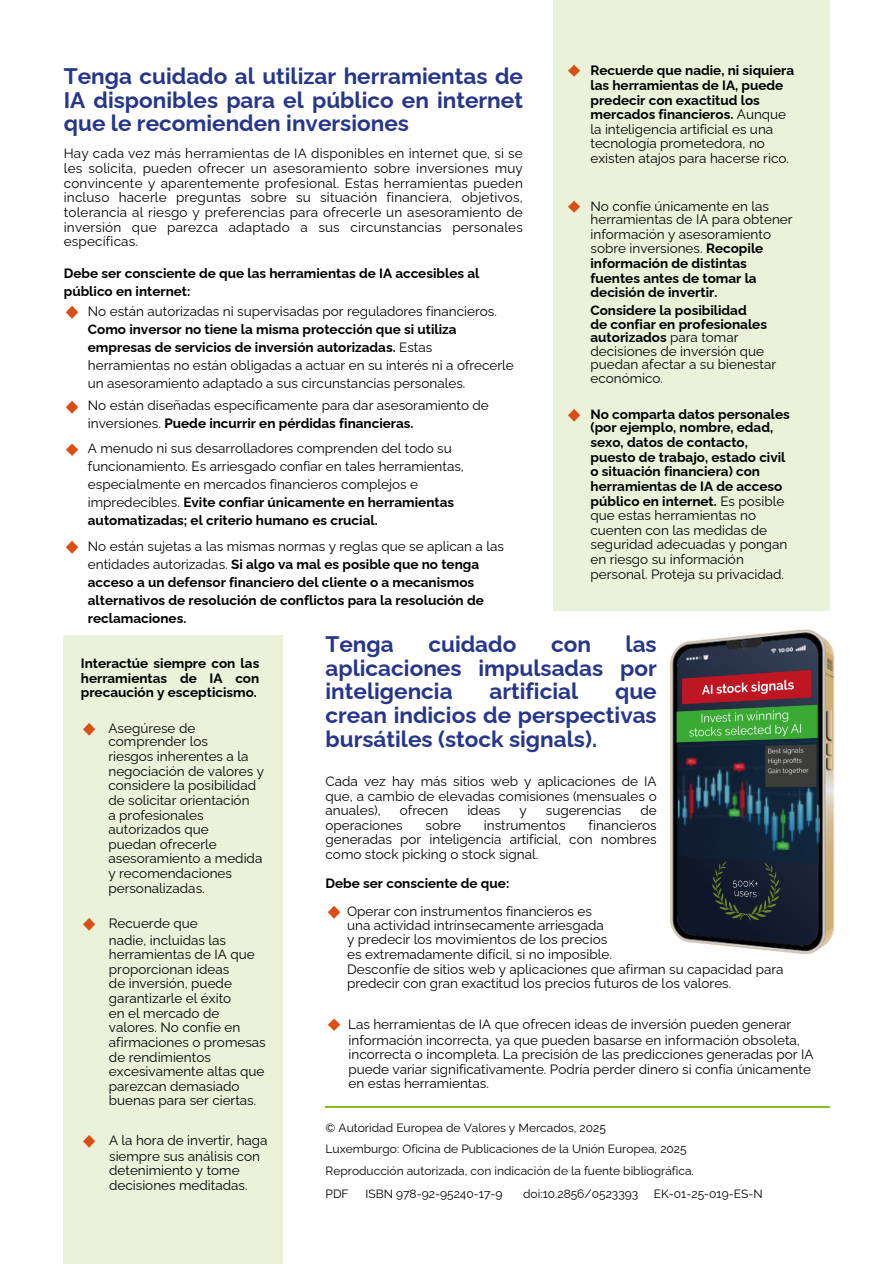
<style>
.page{position:relative;width:894px;height:1264px;background:#fff}
.page>*{position:absolute;margin:0;border:0;box-sizing:border-box;transform-origin:0 0}
.t1{font:700 22.5px/23.7px "Raleway";color:#26368a;text-align:justify}
.t2{font:13.5px/14.7px "Raleway";color:#000}
.t3{font:700 13.5px/14.7px "Raleway";color:#000}
.t4{font:12px/21.3px "Raleway";color:#000}
.s1{font-weight:700}
.s2{font-weight:400}
</style>
<div class="page">
<div style="left:64px;top:635px;width:219px;height:628px;background:#eaf2da"></div>
<hr style="left:325px;top:1106px;width:504px;height:2px;background:#86bc25">
<div style="left:553px;top:0;width:276px;height:610px;background:#eaf2da"></div>
<img style="left:670px;top:629px;width:165px;height:326px">
<img style="left:678px;top:794px;width:141px;height:70px">
<img style="left:704px;top:854px;width:83px;height:73px">
<img style="left:670px;top:663px;width:154px;height:131px">
<img style="left:65px;top:305px;width:14px;height:14px">
<img style="left:65px;top:400px;width:14px;height:14px">
<img style="left:65px;top:443px;width:14px;height:13px">
<img style="left:65px;top:540px;width:14px;height:14px">
<img style="left:327px;top:905px;width:14px;height:14px">
<img style="left:327px;top:1018px;width:14px;height:13px">
<img style="left:568px;top:64px;width:13px;height:13px">
<img style="left:568px;top:200px;width:13px;height:13px">
<img style="left:568px;top:408px;width:13px;height:14px">
<img style="left:83px;top:722px;width:13px;height:14px">
<img style="left:83px;top:917px;width:13px;height:14px">
<img style="left:83px;top:1134px;width:13px;height:13px">
<p class="t1" style="left:64px;top:64px;width:460px">Tenga cuidado al utilizar herramientas de IA disponibles para el público en internet que le recomienden inversiones</p>
<p class="t2" style="left:64px;top:146px;width:460px;text-align:justify">Hay cada vez más herramientas de IA disponibles en internet que, si se les solicita, pueden ofrecer un asesoramiento sobre inversiones muy convincente y aparentemente profesional. Estas herramientas pueden incluso hacerle preguntas sobre su situación financiera, objetivos, tolerancia al riesgo y preferencias para ofrecerle un asesoramiento de inversión que parezca adaptado a sus circunstancias personales específicas.</p>
<p class="t3" style="left:64px;top:264px;width:417px;line-height:18px">Debe ser consciente de que las herramientas de IA accesibles al público en internet:</p>
<h2 class="t2" style="left:88px;top:302px;width:427px;line-height:18px">No están autorizadas ni supervisadas por reguladores financieros.<br><span class="s1">Como inversor no tiene la misma protección que si utiliza empresas de servicios de inversión autorizadas.</span> Estas herramientas no están obligadas a actuar en su interés ni a ofrecerle un asesoramiento adaptado a sus circunstancias personales.</h2>
<p class="t2" style="left:88px;top:396px;width:402px;line-height:18px">No están diseñadas específicamente para dar asesoramiento de inversiones. <span class="s1">Puede incurrir en pérdidas financieras.</span></p>
<p class="t2" style="left:88px;top:439px;width:377px;line-height:18px">A menudo ni sus desarrolladores comprenden del todo su funcionamiento. Es arriesgado confiar en tales herramientas, especialmente en mercados financieros complejos e impredecibles. <span class="s1">Evite confiar únicamente en herramientas automatizadas; el criterio humano es crucial.</span></p>
<h3 class="t3" style="left:88px;top:537px;width:417px;line-height:18px"><span class="s2">No están sujetas a las mismas normas y reglas que se aplican a las entidades autorizadas.</span> Si algo va mal es posible que no tenga acceso a un defensor financiero del cliente o a mecanismos alternativos de resolución de conflictos para la resolución de</h3>
<p class="t3" style="left:88px;top:610px;width:100px">reclamaciones.</p>
<p class="t3" style="left:590px;top:63px;width:205px">Recuerde que nadie, ni siquiera las herramientas de IA, puede predecir con exactitud los mercados financieros. <span class="s2">Aunque la inteligencia artificial es una tecnología prometedora, no existen atajos para hacerse rico.</span></p>
<h3 class="t2" style="left:590px;top:198px;width:180px">No confíe únicamente en las</h3>
<p class="t3" style="left:590px;top:212px;width:203px"><span class="s2">herramientas de IA para obtener información y asesoramiento sobre inversiones.</span> Recopile información de distintas fuentes antes de tomar la decisión de invertir.</p>
<p class="t3" style="left:590px;top:304px;width:178px;line-height:13.5px">Considere la posibilidad<br>de confiar en profesionales autorizados <span class="s2">para tomar</span></p>
<h3 class="t2" style="left:590px;top:344px;width:187px;line-height:13.5px">decisiones de inversión que puedan afectar a su bienestar económico.</h3>
<p class="t3" style="left:590px;top:407px;width:201px">No comparta datos personales</p>
<p class="t3" style="left:590px;top:420px;width:198px">(por ejemplo, nombre, edad, sexo, datos de contacto, puesto de trabajo, estado civil o situación financiera) con herramientas de IA de acceso público en internet. <span class="s2">Es posible que estas herramientas no cuenten con las medidas de seguridad adecuadas y pongan</span></p>
<p class="t2" style="left:590px;top:552px;width:195px">en riesgo su información personal. Proteja su privacidad.</p>
<h3 class="t3" style="left:81px;top:656px;width:180px;text-align:justify">Interactúe siempre con las herramientas de IA con precaución y escepticismo.</h3>
<h3 class="t2" style="left:108px;top:720px;width:88px">Asegúrese de</h3>
<p class="t2" style="left:108px;top:734px;width:157px">comprender los<br>riesgos inherentes a la negociación de valores y considere la posibilidad de solicitar orientación<br>a profesionales autorizados que<br>puedan ofrecerle</p>
<p class="t2" style="left:108px;top:851px;width:155px">asesoramiento a medida y recomendaciones personalizadas.</p>
<p class="t2" style="left:109px;top:915px;width:90px">Recuerde que</p>
<p class="t2" style="left:109px;top:932px;width:158px">nadie, incluidas las herramientas de IA que proporcionan ideas<br>de inversión, puede garantizarle el éxito<br>en el mercado de valores. No confíe en afirmaciones o promesas de rendimientos excesivamente altas que</p>
<h2 class="t2" style="left:109px;top:1078px;width:149px">parezcan demasiado buenas para ser ciertas.</h2>
<h3 class="t2" style="left:109px;top:1132px;width:160px">A la hora de invertir, haga</h3>
<h1 class="t2" style="left:109px;top:1148px;width:152px">siempre sus análisis con detenimiento y tome</h1>
<h3 class="t2" style="left:109px;top:1177px;width:140px">decisiones meditadas.</h3>
<h3 class="t1" style="left:325px;top:632px;width:70px">Tenga</h3>
<h3 class="t1" style="left:428px;top:632px;width:89px">cuidado</h3>
<h3 class="t1" style="left:551px;top:632px;width:41px">con</h3>
<h3 class="t1" style="left:325px;top:632px;width:332px;text-indent:300px">las aplicaciones impulsadas por inteligencia</h3>
<h3 class="t1" style="left:489px;top:679px;width:90px">artificial</h3>
<h3 class="t1" style="left:325px;top:679px;width:332px;text-indent:289px">que crean indicios de perspectivas bursátiles (stock signals).</h3>
<p class="t2" style="left:325px;top:773px;width:332px;text-align:justify">Cada vez hay más sitios web y aplicaciones de IA que, a cambio de elevadas comisiones (mensuales o anuales),</p>
<p class="t2" style="left:400px;top:803px;width:50px">ofrecen</p>
<p class="t2" style="left:467px;top:803px;width:35px">ideas</p>
<p class="t2" style="left:519px;top:803px;width:9px">y</p>
<p class="t2" style="left:545px;top:803px;width:77px">sugerencias</p>
<p class="t2" style="left:640px;top:803px;width:18px">de</p>
<p class="t2" style="left:325px;top:817px;width:79px">operaciones</p>
<p class="t2" style="left:425px;top:817px;width:37px">sobre</p>
<p class="t2" style="left:483px;top:817px;width:83px">instrumentos</p>
<p class="t2" style="left:325px;top:817px;width:332px;text-align:justify;text-indent:263px">financieros generadas por inteligencia artificial, con nombres como stock picking o stock signal.</p>
<p class="t3" style="left:325px;top:876px;width:185px">Debe ser consciente de que:</p>
<h1 class="t2" style="left:347px;top:904px;width:246px">Operar con instrumentos financieros es</h1>
<h3 class="t2" style="left:347px;top:917px;width:437px">una actividad intrínsecamente arriesgada<br>y predecir los movimientos de los precios<br>es extremadamente difícil, si no imposible.<br>Desconfíe de sitios web y aplicaciones que afirman su capacidad para</h3>
<h2 class="t2" style="left:347px;top:976px;width:385px">predecir con gran exactitud los precios futuros de los valores.</h2>
<h2 class="t2" style="left:348px;top:1017px;width:444px">Las herramientas de IA que ofrecen ideas de inversión pueden generar</h2>
<p class="t2" style="left:348px;top:1032px;width:466px">información incorrecta, ya que pueden basarse en información obsoleta, incorrecta o incompleta. La precisión de las predicciones generadas por IA puede variar significativamente. Podría perder dinero si confía únicamente</p>
<h3 class="t2" style="left:348px;top:1076px;width:142px">en estas herramientas.</h3>
<h3 class="t4" style="left:325px;top:1116px;width:369px">© Autoridad Europea de Valores y Mercados, 2025<br>Luxemburgo: Oficina de Publicaciones de la Unión Europea, 2025<br>Reproducción autorizada, con indicación de la fuente bibliográfica.</h3>
<p class="t4" style="left:325px;top:1182px;width:25px">PDF</p>
<h3 class="t4" style="left:365px;top:1182px;width:138px">ISBN 978-92-95240-17-9</h3>
<p class="t4" style="left:523px;top:1182px;width:116px">doi:10.2856/0523393</p>
<h3 class="t4" style="left:653px;top:1182px;width:110px">EK-01-25-019-ES-N</h3>
</div>
